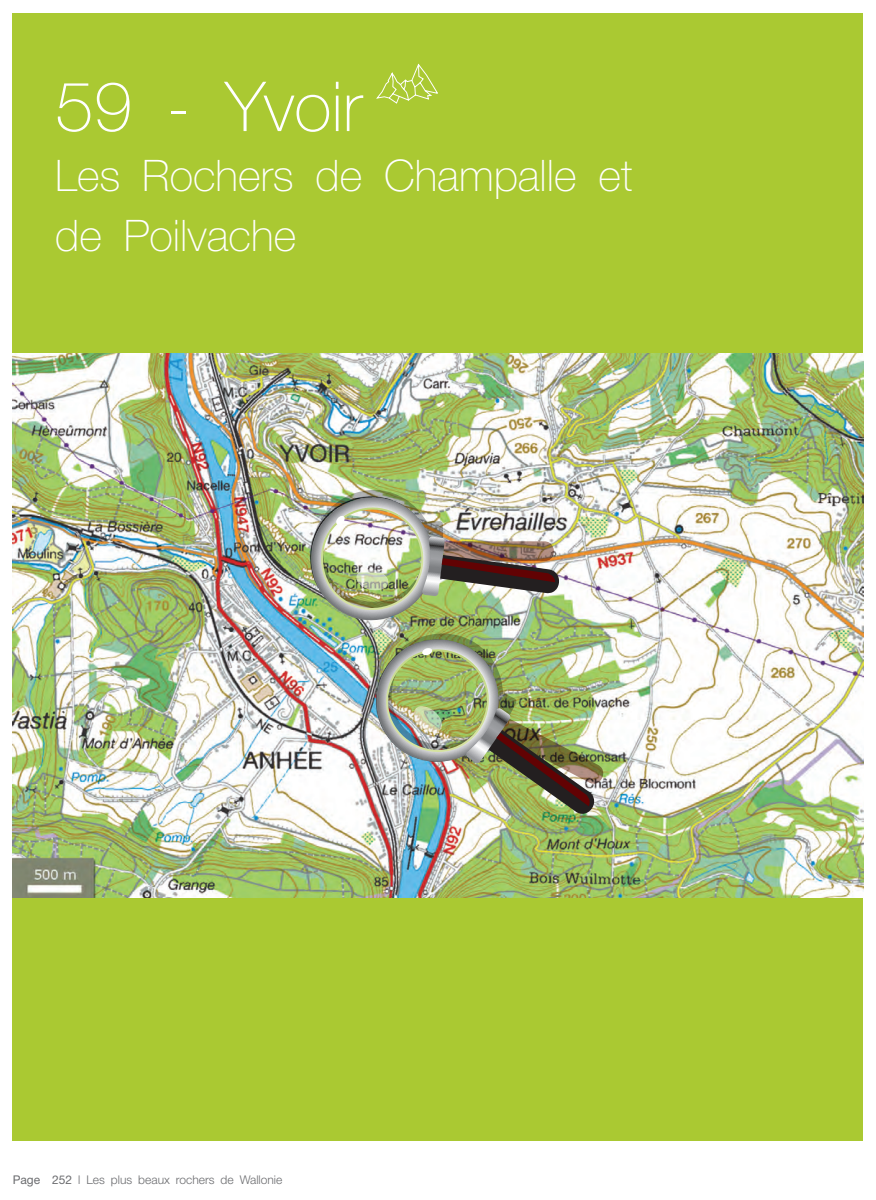
<style>
.page{position:relative;width:876px;height:1200px;background:#fff}
.page>*{position:absolute;margin:0;border:0;box-sizing:border-box;transform-origin:0 0}
.t1{font:100 69px "Helvetica Neue";color:#fff}
.t2{font:100 43.5px/60px "Helvetica Neue";color:#fff}
.t3{font:300 12px "Helvetica Neue";color:#6c6d70}
.s1{font-weight:400}
</style>
<div class="page">
<div style="left:13px;top:13px;width:850px;height:1127px;background:#aac932"></div>
<svg style="left:376px;top:63px;width:62px;height:41px"></svg>
<img style="left:13px;top:353px;width:850px;height:544px">
<img style="left:303px;top:481px;width:303px;height:336px">
<h1 class="t1" style="left:55px;top:67px;width:308px">59 - Yvoir</h1>
<h2 class="t2" style="left:55px;top:145px;width:579px">Les Rochers de Champalle et de Poilvache</h2>
<p class="t3" style="left:13px;top:1171px;width:271px"><span class="s1">Page 252</span> l Les plus beaux rochers de Wallonie</p>
</div>
